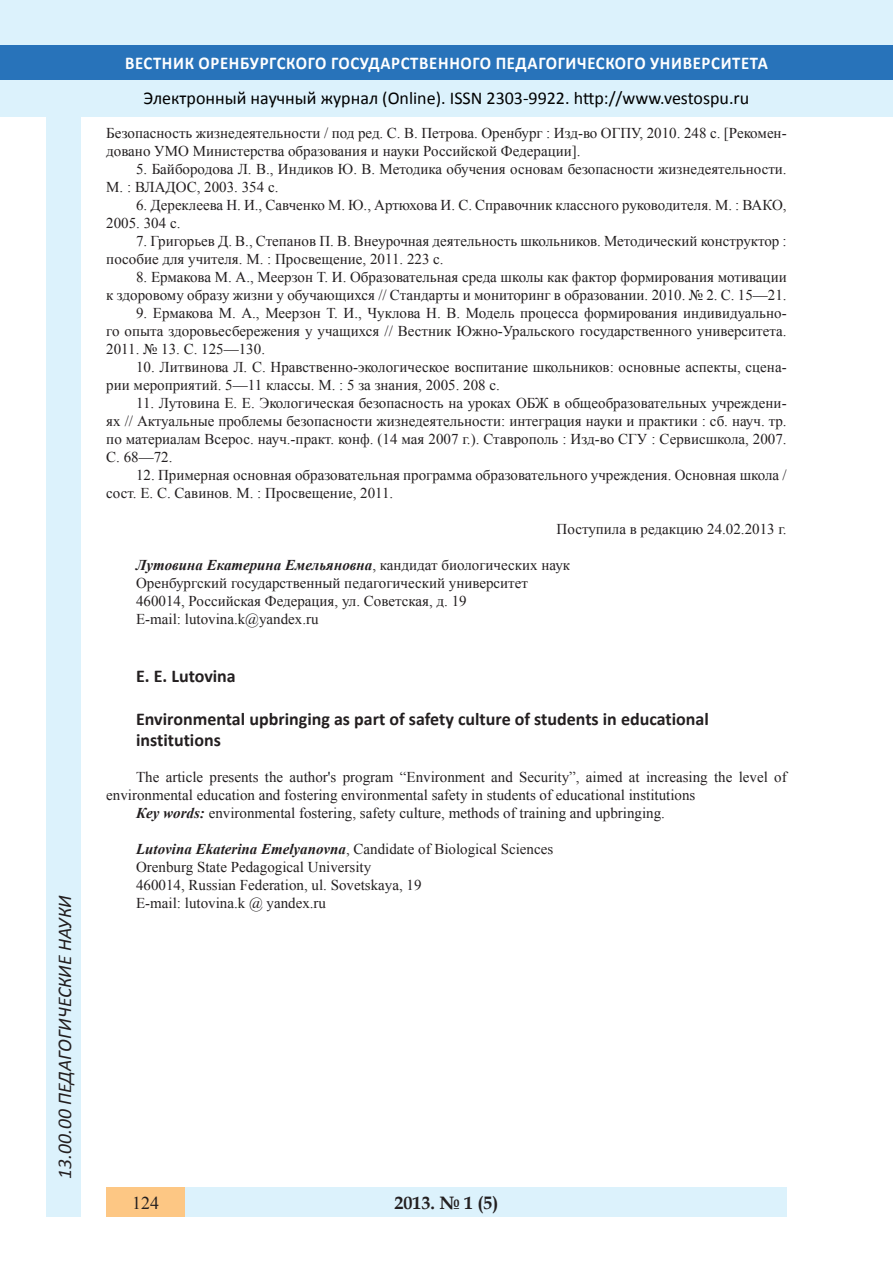
<style>
.page{position:relative;width:893px;height:1263px;background:#fff}
.page>*{position:absolute;margin:0;border:0;box-sizing:border-box;transform-origin:0 0}
.t1{font:italic 19.5px "Calibri";color:#231f20}
.Заголовок_2{font:700 18px/21.6px "Calibri";color:#231f20}
.t2{font:18px "Calibri";color:#000}
.t3{font:700 18px "Calibri";letter-spacing:.04em;color:#fff;scale:.93 1}
.t4{font:700 18px "Book Antiqua";color:#231f20}
.t5{font:18px "Times New Roman";color:#231f20}
.литература{font:15px/18px "Times New Roman";color:#231f20}
.литература-2{font:italic 700 15px "Times New Roman";color:#231f20}
.s1{font-weight:400;font-style:normal}
.s2{font-weight:700;font-style:italic}
</style>
<div class="page">
<div style="left:0;top:0;width:893px;height:116px;background:#dcf2fc"></div>
<div style="left:0;top:45px;width:893px;height:34px;background:#2873ba"></div>
<div style="left:106px;top:1188px;width:681px;height:29px;background:#dcf2fc"></div>
<div style="left:106px;top:1188px;width:79px;height:29px;background:#fdc784"></div>
<div style="left:47px;top:116px;width:34px;height:1101px;background:#dcf2fc"></div>
<h1 class="t1" style="left:51px;top:1179px;width:285px;rotate:-90deg">13.00.00 ПЕДАГОГИЧЕСКИЕ НАУКИ</h1>
<p class="t3" style="left:125px;top:51px;width:693px">ВЕСТНИК ОРЕНБУРГСКОГО ГОСУДАРСТВЕННОГО ПЕДАГОГИЧЕСКОГО УНИВЕРСИТЕТА</p>
<p class="t2" style="left:144px;top:86px;width:607px">Электронный научный журнал (Online). ISSN 2303-9922. http://www.vestospu.ru</p>
<p class="литература" style="left:106px;top:124px;width:682px">Безопасность жизнедеятельности / под ред. С. В. Петрова. Оренбург : Изд-во ОГПУ, 2010. 248 с. [Рекомен&shy;довано УМО Министерства образования и науки Российской Федерации].</p>
<p class="литература" style="left:106px;top:160px;width:682px;text-indent:30px">5. Байбородова Л. В., Индиков Ю. В. Методика обучения основам безопасности жизнедеятельности.<br>М. : ВЛАДОС, 2003. 354 с.</p>
<p class="литература" style="left:106px;top:196px;width:682px;text-indent:30px">6. Дереклеева Н. И., Савченко М. Ю., Артюхова И. С. Справочник классного руководителя. М. : ВАКО,<br>2005. 304 с.</p>
<p class="литература" style="left:106px;top:232px;width:682px;text-indent:30px">7. Григорьев Д. В., Степанов П. В. Внеурочная деятельность школьников. Методический конструктор : пособие для учителя. М. : Просвещение, 2011. 223 с.</p>
<p class="литература" style="left:106px;top:268px;width:682px;text-align:right">8. Ермакова М. А., Меерзон Т. И. Образовательная среда школы как фактор формирования мотивации<br>к здоровому образу жизни у обучающихся // Стандарты и мониторинг в образовании. 2010. № 2. С. 15—21.</p>
<p class="литература" style="left:106px;top:304px;width:682px;text-align:justify;text-indent:30px">9. Ермакова М. А., Меерзон Т. И., Чуклова Н. В. Модель процесса формирования индивидуально&shy;го опыта здоровьесбережения у учащихся // Вестник Южно-Уральского государственного университета.<br>2011. № 13. С. 125—130.</p>
<p class="литература" style="left:106px;top:358px;width:682px;text-indent:30px">10. Литвинова Л. С. Нравственно-экологическое воспитание школьников: основные аспекты, сцена&shy;рии мероприятий. 5—11 классы. М. : 5 за знания, 2005. 208 с.</p>
<p class="литература" style="left:106px;top:394px;width:682px;text-align:justify;text-indent:30px">11. Лутовина Е. Е. Экологическая безопасность на уроках ОБЖ в общеобразовательных учреждени&shy;ях // Актуальные проблемы безопасности жизнедеятельности: интеграция науки и практики : сб. науч. тр. по материалам Всерос. науч.-практ. конф. (14 мая 2007 г.). Ставрополь : Изд-во СГУ : Сервисшкола, 2007.<br>С. 68—72.</p>
<p class="литература" style="left:106px;top:466px;width:682px;text-indent:30px">12. Примерная основная образовательная программа образовательного учреждения. Основная школа / сост. Е. С. Савинов. М. : Просвещение, 2011.</p>
<p class="литература" style="left:557px;top:520px;width:232px">Поступила в редакцию 24.02.2013 г.</p>
<p class="литература-2" style="left:136px;top:554px;width:436px">Лутовина Екатерина Емельяновна<span class="s1">, кандидат биологических наук</span></p>
<p class="литература" style="left:136px;top:574px;width:393px">Оренбургский государственный педагогический университет</p>
<p class="литература" style="left:136px;top:592px;width:332px">460014, Российская Федерация, ул. Советская, д. 19</p>
<p class="литература" style="left:136px;top:610px;width:184px">E-mail: lutovina.k@yandex.ru</p>
<p class="Заголовок_2" style="left:136px;top:665px;width:101px">E. E. Lutovina</p>
<p class="Заголовок_2" style="left:136px;top:708px;width:574px">Environmental upbringing as part of safety culture of students in educational institutions</p>
<p class="литература" style="left:106px;top:768px;width:682px;text-indent:30px">The article presents the author's program “Environment and Security”, aimed at increasing the level of environmental education and fostering environmental safety in students of educational institutions</p>
<p class="литература" style="left:136px;top:804px;width:530px"><span class="s2">Кey words:</span> environmental fostering, safety culture, methods of training and upbringing.</p>
<p class="литература" style="left:136px;top:840px;width:419px"><span class="s2">Lutovina Ekaterina Emelyanovna</span>, Candidate of Biological Sciences</p>
<p class="литература" style="left:136px;top:858px;width:237px">Orenburg State Pedagogical University</p>
<p class="литература" style="left:136px;top:876px;width:287px">460014, Russian Federation, ul. Sovetskaya, 19</p>
<p class="литература" style="left:136px;top:894px;width:192px">E-mail: lutovina.k @ yandex.ru</p>
<p class="t5" style="left:132px;top:1190px;width:28px">124</p>
<p class="t4" style="left:394px;top:1190px;width:106px">2013. № 1 (5)</p>
</div>
